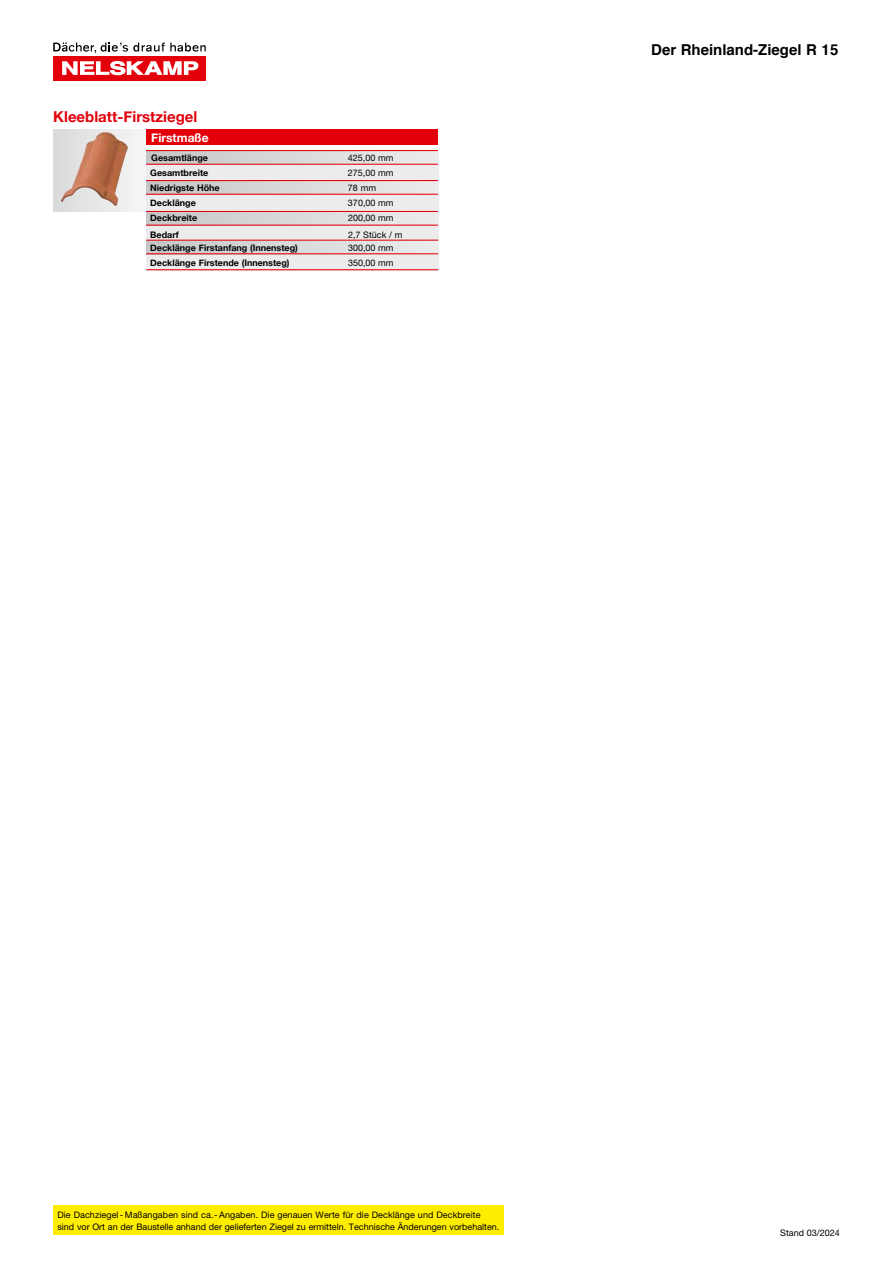
<style>
.page{position:relative;width:893px;height:1263px;background:#fff}
.page>*{position:absolute;margin:0;border:0;box-sizing:border-box;transform-origin:0 0}
.t1{font:700 15px "Helvetica";color:#000}
.t2{font:700 15px "Helvetica Neue";color:#e3000b}
.t3{font:700 12px "Helvetica Neue";color:#fff}
.t4{font:9px/12px "Helvetica Neue LT Std";color:#000}
.t5{font:700 9px "Helvetica Neue";color:#000}
</style>
<div class="page">
<div style="left:53px;top:129px;width:122px;height:83px;background:linear-gradient(to right,#d9dada,#fefefe)"></div>
<div style="left:146px;top:129px;width:292px;height:16px;background:#e3000b"></div>
<div style="left:146px;top:151px;width:292px;height:119px;background:#ececec"></div>
<svg style="left:146px;top:151px;width:292px;height:13px"></svg>
<hr style="left:146px;top:150px;width:292px;height:1px;background:#e3000b">
<hr style="left:146px;top:164px;width:292px;height:1px;background:#e3000b">
<svg style="left:146px;top:181px;width:292px;height:13px"></svg>
<hr style="left:146px;top:180px;width:292px;height:1px;background:#e3000b">
<hr style="left:146px;top:194px;width:292px;height:1px;background:#e3000b">
<svg style="left:146px;top:212px;width:292px;height:13px"></svg>
<hr style="left:146px;top:211px;width:292px;height:1px;background:#e3000b">
<hr style="left:146px;top:225px;width:292px;height:1px;background:#e3000b">
<svg style="left:146px;top:241px;width:212px;height:12px"></svg>
<hr style="left:146px;top:240px;width:292px;height:1px;background:#e3000b">
<hr style="left:146px;top:253px;width:292px;height:1px;background:#e3000b">
<img style="left:61px;top:132px;width:67px;height:74px">
<div style="left:53px;top:1205px;width:451px;height:30px;background:#ffed00"></div>
<div style="left:53px;top:56px;width:153px;height:24px;background:#e3000b"></div>
<svg style="left:62px;top:61px;width:136px;height:14px"></svg>
<svg style="left:53px;top:43px;width:153px;height:10px"></svg>
<hr style="left:146px;top:269px;width:292px;height:1px;background:#e3000b">
<h1 class="t2" style="left:53px;top:107px;width:146px">Kleeblatt-Firstziegel</h1>
<h2 class="t3" style="left:151px;top:130px;width:59px">Firstmaße</h2>
<p class="t5" style="left:151px;top:152px;width:58px">Gesamtlänge</p>
<p class="t4" style="left:348px;top:152px;width:47px">425,00 mm</p>
<p class="t5" style="left:150px;top:167px;width:60px">Gesamtbreite</p>
<p class="t4" style="left:348px;top:167px;width:47px">275,00 mm</p>
<p class="t5" style="left:150px;top:182px;width:71px">Niedrigste Höhe</p>
<p class="t4" style="left:348px;top:182px;width:30px">78 mm</p>
<p class="t5" style="left:150px;top:197px;width:47px">Decklänge</p>
<p class="t4" style="left:348px;top:197px;width:47px">370,00 mm</p>
<p class="t5" style="left:150px;top:212px;width:48px">Deckbreite</p>
<p class="t4" style="left:348px;top:212px;width:47px">200,00 mm</p>
<p class="t5" style="left:150px;top:229px;width:30px">Bedarf</p>
<p class="t4" style="left:348px;top:228px;width:56px">2,7 Stück / m</p>
<p class="t5" style="left:150px;top:242px;width:149px">Decklänge Firstanfang (Innensteg)</p>
<p class="t4" style="left:348px;top:242px;width:47px">300,00 mm</p>
<p class="t5" style="left:150px;top:257px;width:141px">Decklänge Firstende (Innensteg)</p>
<p class="t4" style="left:348px;top:257px;width:47px">350,00 mm</p>
<h1 class="t1" style="left:651px;top:44px;width:189px">Der Rheinland-Ziegel R 15</h1>
<p class="t4" style="left:57px;top:1208px;width:443px">Die Dachziegel-Maßangaben sind ca.- Angaben. Die genauen Werte für die Decklänge und Deckbreite sind vor Ort an der Baustelle anhand der gelieferten Ziegel zu ermitteln. Technische Änderungen vorbehalten.</p>
<p class="t4" style="left:780px;top:1226px;width:61px">Stand 03/2024</p>
</div>
